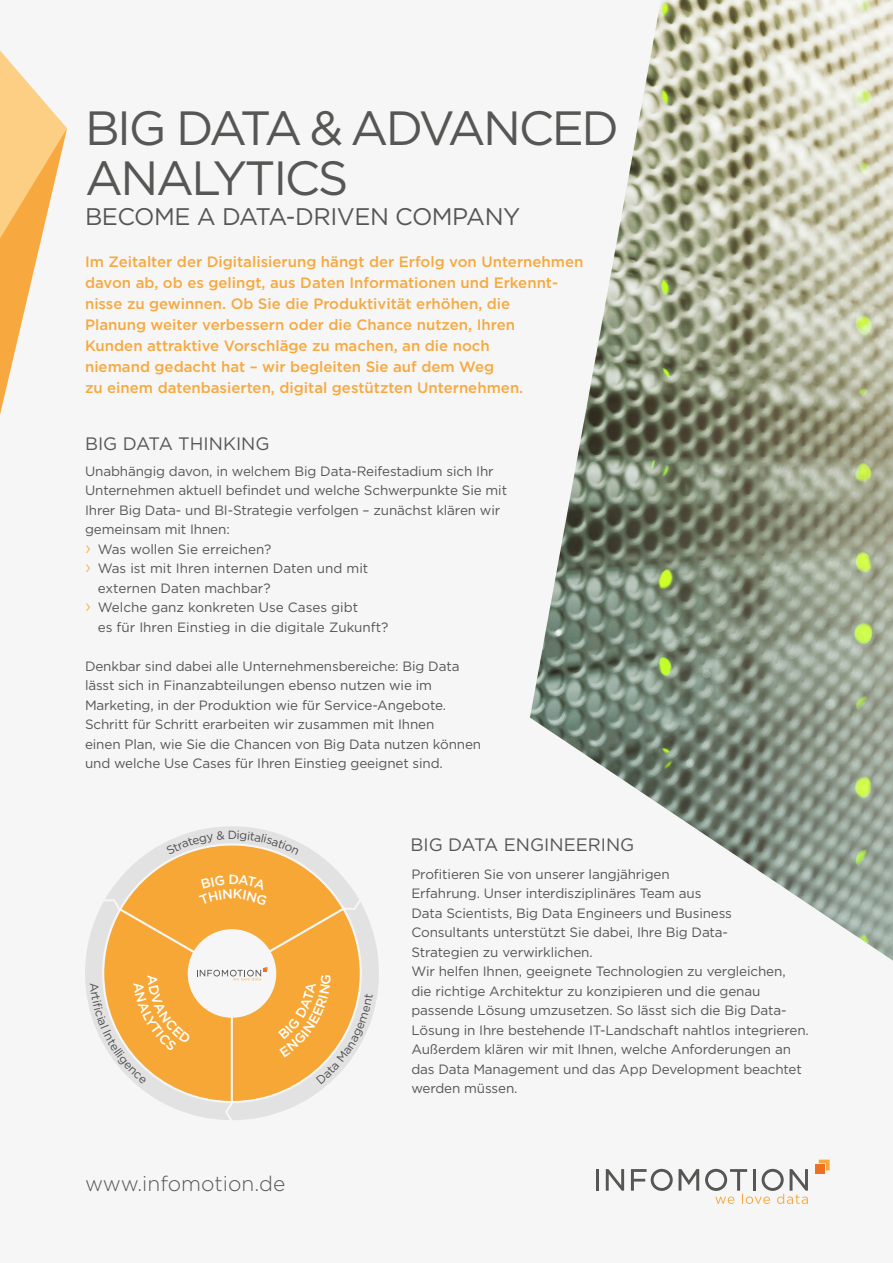
<style>
.page{position:relative;width:893px;height:1263px;background:#f6f6f6}
.page>*{position:absolute;margin:0;border:0;box-sizing:border-box;transform-origin:0 0}
.t1{font:48px/49.5px "Gotham";letter-spacing:-.05em;color:#565655}
.t2{font:24px "Gotham";letter-spacing:-.02em;color:#565655}
.t3{font:300 21px "Gotham";color:#565655}
.t4{font:18px "Gotham";color:#565655}
.t5{font:500 15px/21px "Gotham";color:#f7a93f}
.t6{font:13.5px/19.5px "Gotham";letter-spacing:-.01em;color:#565655}
.t7{font:11.85px "Gotham";color:#4e4e4e}
.s1{font-weight:300;font-size:18.75px;color:#f7a93f}
</style>
<div class="page">
<svg style="left:0;top:50px;width:67px;height:365px"></svg>
<div style="left:815px;top:1164px;width:10px;height:10px;background:#ee7122"></div>
<svg style="left:819px;top:1159px;width:11px;height:11px"></svg>
<hr style="left:596px;top:1169px;width:3px;height:22px;background:#565655">
<svg style="left:606px;top:1169px;width:18px;height:22px"></svg>
<svg style="left:679px;top:1169px;width:20px;height:22px"></svg>
<svg style="left:631px;top:1169px;width:42px;height:22px"></svg>
<svg style="left:705px;top:1169px;width:103px;height:35px"></svg>
<img style="left:530px;top:0;width:363px;height:961px">
<svg style="left:85px;top:826px;width:294px;height:294px"></svg>
<h1 class="t1" style="left:85px;top:102px;width:535px">BIG DATA &amp; ADVANCED<br>ANALYTICS</h1>
<h2 class="t2" style="left:85px;top:201px;width:437px">BECOME A DATA-DRIVEN COMPANY</h2>
<p class="t5" style="left:85px;top:251px;width:500px">Im Zeitalter der Digitalisierung hängt der Erfolg von Unternehmen davon ab, ob es gelingt, aus Daten Informationen und Erkennt&shy;nisse zu gewinnen. Ob Sie die Produktivität erhöhen, die<br>Planung weiter verbessern oder die Chance nutzen, Ihren<br>Kunden attraktive Vorschläge zu machen, an die noch<br>niemand gedacht hat – wir begleiten Sie auf dem Weg<br>zu einem datenbasierten, digital gestützten Unternehmen.</p>
<h3 class="t4" style="left:85px;top:432px;width:186px">BIG DATA THINKING</h3>
<p class="t6" style="left:85px;top:461px;width:410px">Unabhängig davon, in welchem Big Data-Reifestadium sich Ihr</p>
<p class="t6" style="left:85px;top:480px;width:424px">Unternehmen aktuell befindet und welche Schwerpunkte Sie mit</p>
<p class="t6" style="left:85px;top:500px;width:417px">Ihrer Big Data- und BI-Strategie verfolgen – zunächst klären wir</p>
<p class="t6" style="left:85px;top:519px;width:146px">gemeinsam mit Ihnen:</p>
<p class="t6" style="left:85px;top:539px;width:188px"><span class="s1">›</span> Was wollen Sie erreichen?</p>
<p class="t6" style="left:85px;top:558px;width:285px"><span class="s1">›</span> Was ist mit Ihren internen Daten und mit</p>
<p class="t6" style="left:98px;top:578px;width:174px">externen Daten machbar?</p>
<p class="t6" style="left:85px;top:597px;width:275px"><span class="s1">›</span> Welche ganz konkreten Use Cases gibt</p>
<p class="t6" style="left:98px;top:617px;width:292px">es für Ihren Einstieg in die digitale Zukunft?</p>
<p class="t6" style="left:85px;top:656px;width:398px">Denkbar sind dabei alle Unternehmensbereiche: Big Data lässt sich in Finanzabteilungen ebenso nutzen wie im Marketing, in der Produktion wie für Service-Angebote.<br>Schritt für Schritt erarbeiten wir zusammen mit Ihnen<br>einen Plan, wie Sie die Chancen von Big Data nutzen können und welche Use Cases für Ihren Einstieg geeignet sind.</p>
<p class="t7" style="left:228px;top:827px;width:11px">D</p>
<h3 class="t3" style="left:85px;top:1170px;width:202px">www.infomotion.de</h3>
<h3 class="t4" style="left:411px;top:833px;width:225px">BIG DATA ENGINEERING</h3>
<p class="t6" style="left:411px;top:864px;width:399px">Profitieren Sie von unserer langjährigen<br>Erfahrung. Unser interdisziplinäres Team aus<br>Data Scientists, Big Data Engineers und Business Consultants unterstützt Sie dabei, Ihre Big Data-<br>Strategien zu verwirklichen.<br>Wir helfen Ihnen, geeignete Technologien zu vergleichen, die richtige Architektur zu konzipieren und die genau passende Lösung umzusetzen. So lässt sich die Big Data-Lösung in Ihre bestehende IT-Landschaft nahtlos integrieren.<br>Außerdem klären wir mit Ihnen, welche Anforderungen an das Data Management und das App Development beachtet werden müssen.</p>
</div>
